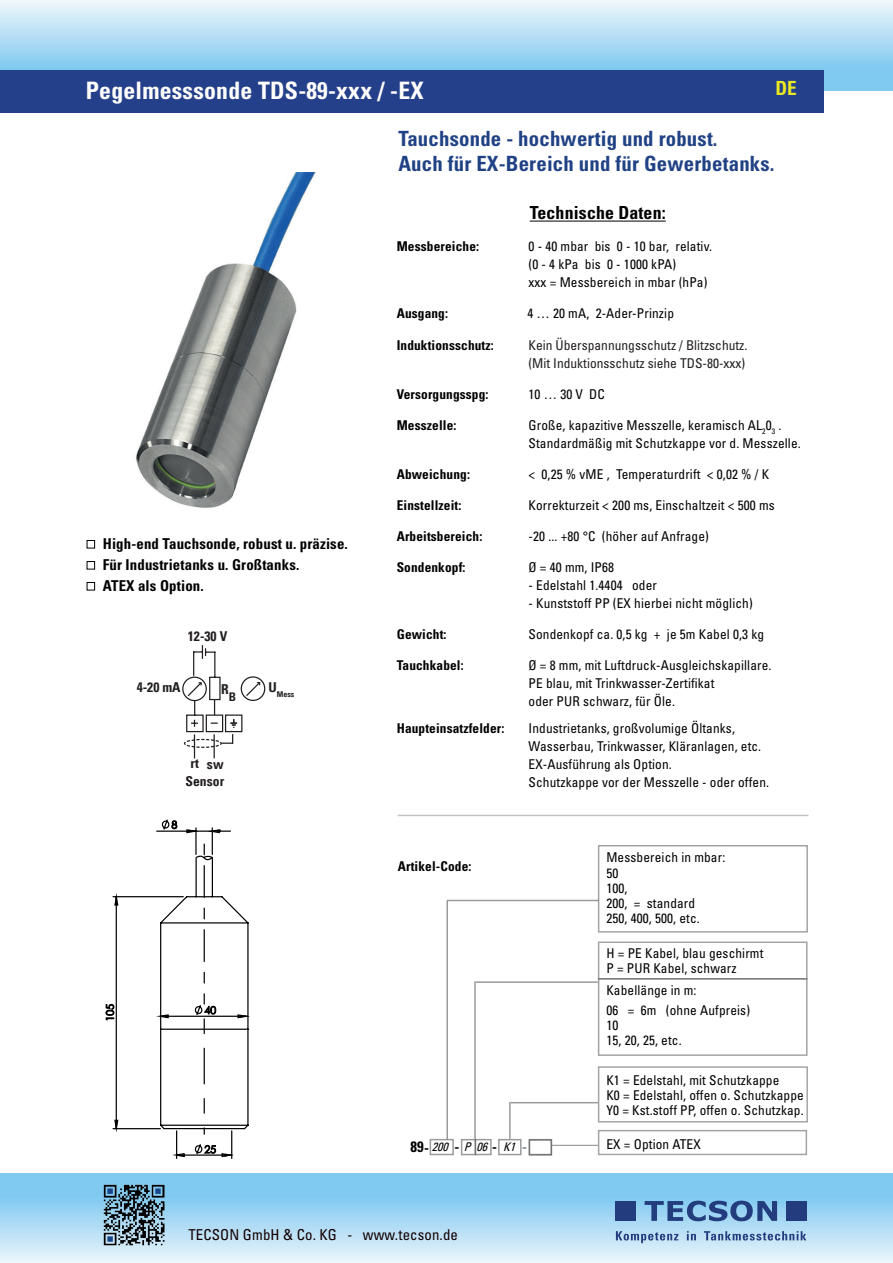
<style>
.page{position:relative;width:893px;height:1263px;background:#fff}
.page>*{position:absolute;margin:0;border:0;box-sizing:border-box;transform-origin:0 0}
.t1{font:700 condensed 24px "Univers LT Std";letter-spacing:.01em;color:#fffefc}
.t2{font:700 condensed 21px/25.2px "Univers LT Std";letter-spacing:.01em;color:#204285}
.t3{font:700 condensed 19.5px "Univers LT Std";color:#ebe823}
.t4{font:700 condensed 18px "Univers LT Std";letter-spacing:.01em;color:#000001}
.t5{font:700 condensed 15px/21px "Univers LT Std";letter-spacing:.01em;color:#000001}
.t6{font:condensed 15px "Univers LT Std";letter-spacing:.01em;color:#110002}
.t7{font:700 condensed 13.65px/17.2px "Univers 67";color:#231f20;text-align:center}
.t8{font:condensed 13.5px/18px "Univers LT Std";letter-spacing:.01em;color:#000001}
.t9{font:700 condensed 13.5px "Univers LT Std";letter-spacing:.01em;color:#000001}
.t10{font:condensed 13.5px/18px "Univers LT Std";color:#231f20}
.t11{font:italic condensed 12px "Univers LT Std";color:#000001}
.t12{font:700 condensed 12px "Univers 67";color:#231f20}
.t13{font:10.5px "Century Gothic";color:#000001}
.t14{font:700 condensed 7.95px "Univers 67";color:#231f20}
.s1{font-weight:400;font-style:italic;font-size:12px}
.s2{color:#778187}
</style>
<div class="page">
<div style="left:0;top:0;width:893px;height:91px;background:linear-gradient(to bottom,#eaf4fb,#6ac1ee)"></div>
<div style="left:0;top:70px;width:823px;height:43px;background:#24408a"></div>
<svg style="left:0;top:1174px;width:893px;height:89px;background:#a9daf4"></svg>
<div style="left:615px;top:1201px;width:21px;height:20px;background:#223c7d"></div>
<div style="left:786px;top:1201px;width:21px;height:20px;background:#223c7d"></div>
<svg style="left:645px;top:1200px;width:132px;height:21px;background:#5d88b8"></svg>
<svg style="left:616px;top:1231px;width:62px;height:12px"></svg>
<svg style="left:687px;top:1231px;width:9px;height:9px"></svg>
<svg style="left:704px;top:1231px;width:102px;height:9px"></svg>
<img style="left:104px;top:1184px;width:60px;height:61px">
<hr style="left:530px;top:221px;width:136px;height:1px;background:#000001">
<div style="left:87px;top:540px;width:8px;height:9px;border:1px solid #000001"></div>
<div style="left:87px;top:561px;width:8px;height:9px;border:1px solid #000001"></div>
<div style="left:87px;top:582px;width:8px;height:9px;border:1px solid #000001"></div>
<hr style="left:398px;top:815px;width:410px;height:1px;background:#55595a">
<hr style="left:446px;top:900px;width:2px;height:239px;background:#55595a">
<hr style="left:447px;top:900px;width:152px;height:1px;background:#55595a">
<div style="left:529px;top:1139px;width:23px;height:16px;border:2px solid #57595a"></div>
<hr style="left:552px;top:1145px;width:46px;height:1px;background:#55595a">
<svg style="left:182px;top:645px;width:84px;height:113px"></svg>
<hr style="left:509px;top:1102px;width:2px;height:37px;background:#55595a">
<hr style="left:511px;top:1102px;width:87px;height:1px;background:#55595a">
<hr style="left:474px;top:981px;width:2px;height:158px;background:#55595a">
<hr style="left:476px;top:981px;width:122px;height:2px;background:#55595a">
<hr style="left:113px;top:1128px;width:47px;height:1px;background:#000001">
<hr style="left:113px;top:896px;width:70px;height:1px;background:#000001">
<svg style="left:114px;top:819px;width:136px;height:339px"></svg>
<img style="left:136px;top:172px;width:180px;height:336px">
<h1 class="t1" style="left:86px;top:76px;width:339px">Pegelmesssonde TDS-89-xxx / -EX</h1>
<h3 class="t3" style="left:775px;top:76px;width:23px">DE</h3>
<h2 class="t2" style="left:398px;top:126px;width:378px">Tauchsonde - hochwertig und robust.<br>Auch für EX-Bereich und für Gewerbetanks.</h2>
<p class="t5" style="left:103px;top:533px;width:247px">High-end Tauchsonde, robust u. präzise.<br>Für Industrietanks u. Großtanks.<br>ATEX als Option.</p>
<p class="t7" style="left:188px;top:627px;width:41px">12-30 V</p>
<p class="t7" style="left:137px;top:679px;width:45px">4-20 mA</p>
<p class="t7" style="left:268px;top:679px;width:10px">U</p>
<p class="t7" style="left:221px;top:681px;width:9px">R</p>
<p class="t14" style="left:277px;top:689px;width:19px">Mess</p>
<p class="t12" style="left:229px;top:690px;width:9px">B</p>
<p class="t7" style="left:186px;top:755px;width:40px">rt sw<br>Sensor</p>
<p class="t13" style="left:171px;top:817px;width:7px">8</p>
<p class="t13" style="left:103px;top:1021px;width:19px;rotate:-90deg">105</p>
<p class="t13" style="left:204px;top:1003px;width:13px">40</p>
<p class="t13" style="left:204px;top:1142px;width:13px">25</p>
<h3 class="t4" style="left:530px;top:202px;width:137px">Technische Daten:</h3>
<p class="t9" style="left:397px;top:238px;width:84px">Messbereiche:</p>
<p class="t8" style="left:528px;top:237px;width:185px">0 - 40 mbar bis 0 - 10 bar, relativ. (0 - 4 kPa bis 0 - 1000 kPA)<br>xxx = Messbereich in mbar (hPa)</p>
<p class="t9" style="left:397px;top:305px;width:53px">Ausgang:</p>
<p class="t8" style="left:527px;top:304px;width:148px">4 … 20 mA, 2-Ader-Prinzip</p>
<p class="t9" style="left:397px;top:336px;width:99px">Induktionsschutz:</p>
<p class="t10" style="left:528px;top:335px;width:220px">Kein Überspannungsschutz / Blitzschutz. (Mit Induktionsschutz siehe TDS-80-xxx)</p>
<p class="t9" style="left:397px;top:385px;width:93px">Versorgungsspg:</p>
<p class="t8" style="left:528px;top:385px;width:78px">10 … 30 V DC</p>
<p class="t9" style="left:397px;top:416px;width:61px">Messzelle:</p>
<p class="t8" style="left:528px;top:416px;width:274px">Große, kapazitive Messzelle, keramisch AL<sub>2</sub>0<sub>3</sub> .<br>Standardmäßig mit Schutzkappe vor d. Messzelle.</p>
<p class="t9" style="left:397px;top:465px;width:75px">Abweichung:</p>
<p class="t8" style="left:528px;top:465px;width:242px">&lt; 0,25 % vME , Temperaturdrift &lt; 0,02 % / K</p>
<p class="t9" style="left:397px;top:497px;width:66px">Einstellzeit:</p>
<p class="t8" style="left:528px;top:496px;width:248px">Korrekturzeit &lt; 200 ms, Einschaltzeit &lt; 500 ms</p>
<p class="t9" style="left:397px;top:528px;width:87px">Arbeitsbereich:</p>
<p class="t8" style="left:528px;top:527px;width:182px">-20 ... +80 °C (höher auf Anfrage)</p>
<p class="t9" style="left:397px;top:559px;width:70px">Sondenkopf:</p>
<p class="t8" style="left:528px;top:558px;width:87px">Ø = 40 mm, IP68</p>
<p class="t8" style="left:528px;top:576px;width:130px">- Edelstahl 1.4404 oder</p>
<p class="t8" style="left:528px;top:594px;width:226px">- Kunststoff PP (EX hierbei nicht möglich)</p>
<p class="t9" style="left:397px;top:626px;width:51px">Gewicht:</p>
<p class="t8" style="left:528px;top:625px;width:237px">Sondenkopf ca. 0,5 kg + je 5m Kabel 0,3 kg</p>
<p class="t9" style="left:397px;top:657px;width:69px">Tauchkabel:</p>
<p class="t8" style="left:528px;top:656px;width:244px">Ø = 8 mm, mit Luftdruck-Ausgleichskapillare.<br>PE blau, mit Trinkwasser-Zertifikat<br>oder PUR schwarz, für Öle.</p>
<p class="t9" style="left:397px;top:719px;width:109px">Haupteinsatzfelder:</p>
<p class="t8" style="left:528px;top:719px;width:242px">Industrietanks, großvolumige Öltanks, Wasserbau, Trinkwasser, Kläranlagen, etc.<br>EX-Ausführung als Option.<br>Schutzkappe vor der Messzelle - oder offen.</p>
<p class="t9" style="left:398px;top:858px;width:75px">Artikel-Code:</p>
<p class="t8" style="left:606px;top:848px;width:120px;line-height:16.6px">Messbereich in mbar:<br>50</p>
<p class="t8" style="left:606px;top:881px;width:95px;line-height:15px">100,<br>200, = standard<br>250, 400, 500, etc.</p>
<p class="t8" style="left:606px;top:945px;width:159px;line-height:15px">H = PE Kabel, blau geschirmt<br>P = PUR Kabel, schwarz</p>
<p class="t8" style="left:606px;top:980px;width:145px;line-height:19.6px">Kabellänge in m:<br>06 = 6m (ohne Aufpreis)</p>
<p class="t8" style="left:606px;top:1017px;width:77px;line-height:15px">10<br>15, 20, 25, etc.</p>
<p class="t8" style="left:606px;top:1073px;width:199px;line-height:15px">K1 = Edelstahl, mit Schutzkappe<br>K0 = Edelstahl, offen o. Schutzkappe<br>Y0 = Kst.stoff PP, offen o. Schutzkap.</p>
<p class="t11" style="left:432px;top:1139px;width:22px">200</p>
<p class="t11" style="left:476px;top:1139px;width:16px">06</p>
<p class="t8" style="left:606px;top:1135px;width:96px">EX = Option ATEX</p>
<p class="t5" style="left:411px;top:1136px;width:20px">89-</p>
<p class="t5" style="left:454px;top:1136px;width:22px">- <span class="s1">P</span></p>
<p class="t11" style="left:503px;top:1139px;width:17px">K1</p>
<p class="t5" style="left:492px;top:1136px;width:37px">- <span class="s2">-</span></p>
<p class="t6" style="left:188px;top:1225px;width:271px">TECSON GmbH &amp; Co. KG - www.tecson.de</p>
</div>
